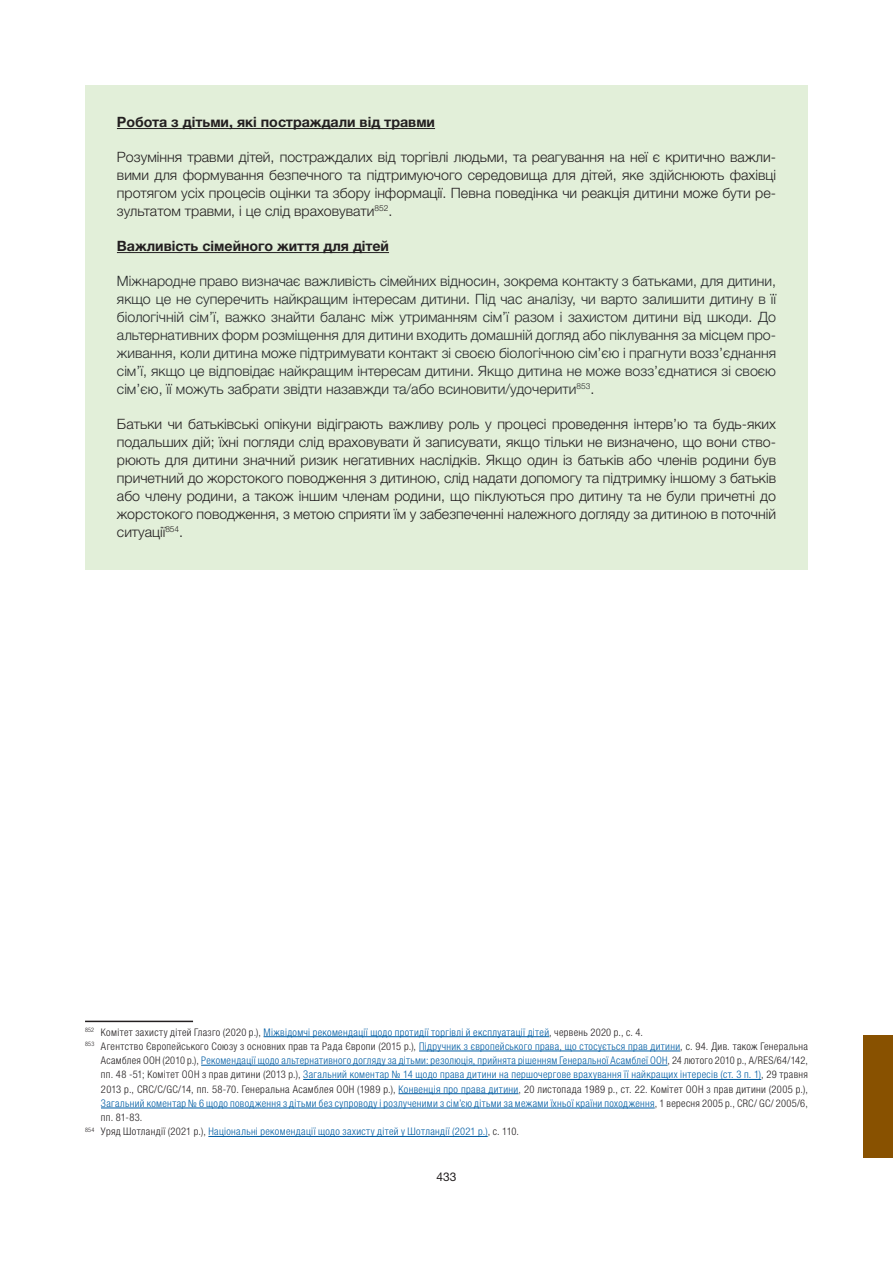
<style>
.page{position:relative;width:893px;height:1263px;background:#fff}
.page>*{position:absolute;margin:0;border:0;box-sizing:border-box;transform-origin:0 0}
.t1{font:300 14.25px/18px "Helvetica Neue LTW1 G";color:#231f20;text-align:justify}
.t2{font:300 14.25px/18px "Helvetica Neue LTW1 G";color:#26282a;text-align:justify}
.t3{font:700 14.25px "Helvetica Neue LTW1 G";color:#231f20}
.t4{font:12px "Helvetica Neue LTW1 G";color:#231f20}
.footnotes{font:300 condensed 10.5px/14.2px "Helvetica Neue LTW1 G";letter-spacing:.035em;color:#005da4;text-align:justify}
.s1{color:#231f20}
</style>
<div class="page">
<div style="left:863px;top:1035px;width:30px;height:123px;background:#885100"></div>
<div style="left:85px;top:85px;width:723px;height:484px;background:#e2efd9"></div>
<hr style="left:117px;top:128px;width:318px;height:1px;background:#231f20">
<hr style="left:117px;top:252px;width:272px;height:1px;background:#231f20">
<hr style="left:85px;top:1021px;width:108px;height:1px;background:#231f20">
<hr style="left:264px;top:1036px;width:285px;height:1px;background:#005da4">
<hr style="left:419px;top:1051px;width:261px;height:1px;background:#005da4">
<hr style="left:201px;top:1065px;width:467px;height:1px;background:#005da4">
<hr style="left:303px;top:1079px;width:458px;height:1px;background:#005da4">
<hr style="left:398px;top:1093px;width:121px;height:1px;background:#005da4">
<hr style="left:101px;top:1108px;width:554px;height:1px;background:#005da4">
<hr style="left:208px;top:1136px;width:280px;height:1px;background:#005da4">
<p class="t3" style="left:117px;top:113px;width:320px">Робота з дітьми, які постраждали від травми</p>
<p class="t1" style="left:117px;top:148px;width:661px">Розуміння травми дітей, постраждалих від торгівлі людьми, та реагування на неї є критично важли&shy;вими для формування безпечного та підтримуючого середовища для дітей, яке здійснюють фахівці протягом усіх процесів оцінки та збору інформації. Певна поведінка чи реакція дитини може бути ре&shy;зультатом травми, і це слід враховувати<sup>852</sup>.</p>
<p class="t3" style="left:117px;top:237px;width:274px">Важливість сімейного життя для дітей</p>
<p class="t2" style="left:117px;top:272px;width:661px">Міжнародне право визначає важливість сімейних відносин, зокрема контакту з батьками, для дитини, якщо це не суперечить найкращим інтересам дитини. Під час аналізу, чи варто залишити дитину в її біологічній сім’ї, важко знайти баланс між утриманням сім’ї разом і захистом дитини від шкоди. До альтернативних форм розміщення для дитини входить домашній догляд або піклування за місцем про&shy;живання, коли дитина може підтримувати контакт зі своєю біологічною сім’єю і прагнути возз’єднання сім’ї, якщо це відповідає найкращим інтересам дитини. Якщо дитина не може возз’єднатися зі своєю сім’єю, її можуть забрати звідти назавжди та/або всиновити/удочерити<sup>853</sup><span class="s1">.</span></p>
<p class="t1" style="left:117px;top:415px;width:661px">Батьки чи батьківські опікуни відіграють важливу роль у процесі проведення інтерв’ю та будь-яких подальших дій; їхні погляди слід враховувати й записувати, якщо тільки не визначено, що вони ство&shy;рюють для дитини значний ризик негативних наслідків. Якщо один із батьків або членів родини був причетний до жорстокого поводження з дитиною, слід надати допомогу та підтримку іншому з батьків або члену родини, а також іншим членам родини, що піклуються про дитину та не були причетні до жорстокого поводження, з метою сприяти їм у забезпеченні належного догляду за дитиною в поточній ситуації<sup>854</sup>.</p>
<p class="footnotes" style="left:85px;top:1025px;width:560px"><sup>852</sup> <span class="s1">Комітет захисту дітей Глазго (2020 р.),</span> Міжвідомчі рекомендації щодо протидії торгівлі й експлуатації дітей<span class="s1">, червень 2020 р., с. 4.</span></p>
<p class="footnotes" style="left:101px;top:1039px;width:708px;text-indent:-16px"><sup>853</sup> <span class="s1">Агентство Європейського Союзу з основних прав та Рада Європи (2015 р.),</span> Підручник з європейського права, що стосується прав дитини<span class="s1">, с. 94. Див. також Генеральна Асамблея ООН (2010 р.),</span> Рекомендації щодо альтернативного догляду за дітьми: резолюція, прийнята рішенням Генеральної Асамблеї ООН<span class="s1">, 24 лютого 2010 р., A/RES/64/142, пп. 48 -51; Комітет ООН з прав дитини (2013 р.),</span> Загальний коментар № 14 щодо права дитини на першочергове врахування її найкращих інтересів (ст. 3 п. 1)<span class="s1">, 29 травня 2013 р., CRC/C/GC/14, пп. 58-70. Генеральна Асамблея ООН (1989 р.),</span> Конвенція про права дитини<span class="s1">, 20 листопада 1989 р., ст. 22. Комітет ООН з прав дитини (2005 р.), </span>Загальний коментар № 6 щодо поводження з дітьми без супроводу і розлученими з сім’єю дітьми за межами їхньої країни походження<span class="s1">, 1 вересня 2005 р., CRC/ GC/ 2005/6, пп. 81-83.</span></p>
<p class="footnotes" style="left:85px;top:1125px;width:436px"><sup>854</sup> <span class="s1">Уряд Шотландії (2021 р.),</span> Національні рекомендації щодо захисту дітей у Шотландії (2021 р.)<span class="s1">, с. 110.</span></p>
<p class="t4" style="left:436px;top:1169px;width:22px">433</p>
</div>
